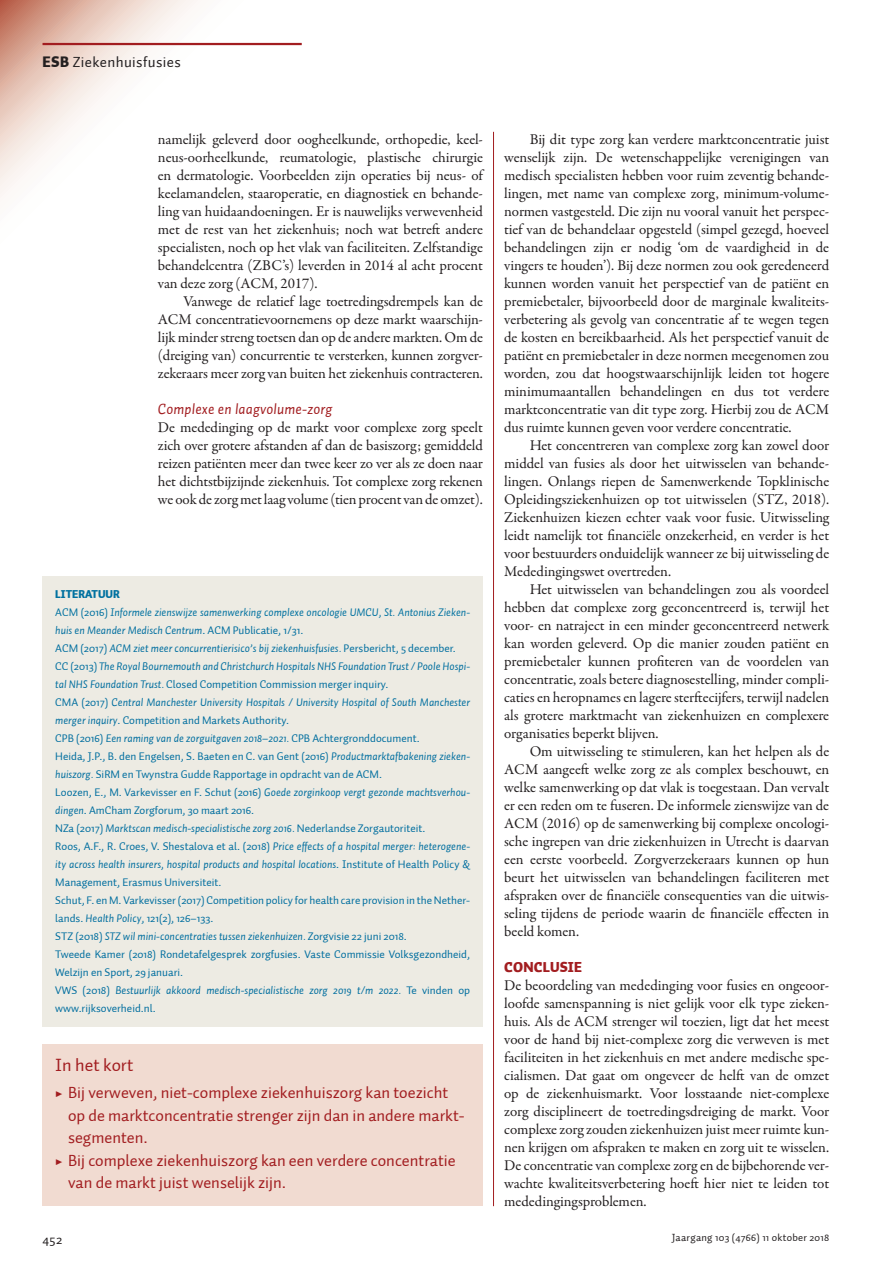
<style>
.page{position:relative;width:893px;height:1263px;background:#fff}
.page>*{position:absolute;margin:0;border:0;box-sizing:border-box;transform-origin:0 0}
.KDK1_FiguurKop{font:18px "Auto 1";color:#a21d20}
.t1{font:16.5px/22.5px "Auto 1";color:#a21d20}
.PLAT_VervolgAlinea{font:15px/18px "Garamond Premr Pro";letter-spacing:-.01em;color:#231f20;text-align:justify}
.PLAT_EersteAlinea{font:15px/18px "Garamond Premr Pro";letter-spacing:-.01em;color:#231f20;text-align:justify}
.PTK2_Tussenkop_onder{font:italic 15px "Auto 1";letter-spacing:.01em;color:#a21d20}
.t2{font:15px "Auto 1";letter-spacing:.025em;color:#231f20}
.PTK1_Tussenkop{font:900 14.25px "Auto 1";letter-spacing:.01em;color:#a21d20}
.t3{font:13.5px "Auto 1";color:#231f20}
.KDPT_LiteratuurTekst{font:italic 11.25px/18px "Auto 1";color:#006e9f}
.KDPT_LiteratuurTekst-2{font:11.25px/18px "Auto 1";color:#006e9f}
.KDPT_LiteratuurTekst-3{font:italic 11.25px/18px "Auto 1";color:#0071a0}
.KDK1_LiteratuurKop{font:900 11.25px "Auto 1";color:#0071a0}
.t4{font:10.5px "Auto 1";letter-spacing:.025em;color:#231f20}
.s1{font-weight:900}
.s2{font-style:normal}
.s3{color:#006e9f}
.s4{font-style:normal;color:#006e9f}
.s5{font-style:italic}
.s6{font-family:"Garamond Premr Pro";font-weight:700}
</style>
<div class="page">
<svg style="left:0;top:0;width:251px;height:198px"></svg>
<hr style="left:43px;top:43px;width:259px;height:2px;background:#a21d20">
<div style="left:43px;top:576px;width:440px;height:450px;background:#edebe3"></div>
<hr style="left:493px;top:132px;width:1px;height:1074px;background:#a21d20">
<div style="left:43px;top:1044px;width:440px;height:162px;background:#f1dbd1"></div>
<p class="t2" style="left:43px;top:53px;width:140px"><span class="s1">ESB</span> Ziekenhuisfusies</p>
<p class="PLAT_EersteAlinea" style="left:158px;top:131px;width:326px">namelijk geleverd door oogheelkunde, orthopedie, keel&shy;neus-oorheelkunde, reumatologie, plastische chirurgie en dermatologie. Voorbeelden zijn operaties bij neus- of keelamandelen, staaroperatie, en diagnostiek en behande&shy;ling van huidaandoeningen. Er is nauwelijks verwevenheid met de rest van het ziekenhuis; noch wat betreft andere specialisten, noch op het vlak van faciliteiten. Zelfstandige behandelcentra (ZBC’s) leverden in 2014 al acht procent van deze zorg (ACM, 2017).</p>
<p class="PLAT_VervolgAlinea" style="left:158px;top:293px;width:326px;text-indent:26px">Vanwege de relatief lage toetredingsdrempels kan de ACM concentratievoornemens op deze markt waarschijn&shy;lijk minder streng toetsen dan op de andere markten. Om de (dreiging van) concurrentie te versterken, kunnen zorgver&shy;zekeraars meer zorg van buiten het ziekenhuis contracteren.</p>
<p class="PTK2_Tussenkop_onder" style="left:158px;top:399px;width:176px">Complexe en laagvolume-zorg</p>
<p class="PLAT_EersteAlinea" style="left:158px;top:419px;width:326px">De mededinging op de markt voor complexe zorg speelt zich over grotere afstanden af dan de basiszorg; gemiddeld reizen patiënten meer dan twee keer zo ver als ze doen naar het dichtstbijzijnde ziekenhuis. Tot complexe zorg rekenen we ook de zorg met laag volume (tien procent van de omzet).</p>
<p class="KDK1_LiteratuurKop" style="left:55px;top:587px;width:66px">LITERATUUR</p>
<p class="KDPT_LiteratuurTekst-3" style="left:55px;top:603px;width:416px"><span class="s2">ACM (2016)</span> Informele zienswijze samenwerking complexe oncologie UMCU, St. Antonius Zieken&shy;<span class="s3">huis en Meander Medisch Centrum</span><span class="s4">. ACM Publicatie, 1/31.</span></p>
<p class="KDPT_LiteratuurTekst" style="left:55px;top:639px;width:402px"><span class="s2">ACM (2017)</span> ACM ziet meer concurrentierisico’s bij ziekenhuisfusies. <span class="s2">Persbericht, 5 december.</span></p>
<p class="KDPT_LiteratuurTekst" style="left:55px;top:657px;width:416px"><span class="s2">CC (2013)</span> The Royal Bournemouth and Christchurch Hospitals NHS Foundation Trust / Poole Hospi&shy;tal NHS Foundation Trust. <span class="s2">Closed Competition Commission merger inquiry.</span></p>
<p class="KDPT_LiteratuurTekst" style="left:55px;top:693px;width:416px"><span class="s2">CMA (2017)</span> Central Manchester University Hospitals / University Hospital of South Manchester merger inquiry<span class="s2">. Competition and Markets Authority.</span></p>
<p class="KDPT_LiteratuurTekst" style="left:55px;top:729px;width:366px"><span class="s2">CPB (2016)</span> Een raming van de zorguitgaven 2018–2021. <span class="s2">CPB Achtergronddocument.</span></p>
<p class="KDPT_LiteratuurTekst-2" style="left:55px;top:748px;width:416px">Heida, J.P., B. den Engelsen, S. Baeten en C. van Gent (2016) <span class="s5">Productmarktafbakening zieken&shy;huiszorg.</span> SiRM en Twynstra Gudde Rapportage in opdracht van de ACM.</p>
<p class="KDPT_LiteratuurTekst-2" style="left:55px;top:784px;width:416px">Loozen, E., M. Varkevisser en F. Schut (2016) <span class="s5">Goede zorginkoop vergt gezonde machtsverhou&shy;dingen</span>. AmCham Zorgforum, 30 maart 2016.</p>
<p class="KDPT_LiteratuurTekst" style="left:55px;top:819px;width:372px"><span class="s2">NZa (2017)</span> Marktscan medisch-specialistische zorg 2016. <span class="s2">Nederlandse Zorgautoriteit.</span></p>
<p class="KDPT_LiteratuurTekst" style="left:55px;top:837px;width:416px;text-align:justify"><span class="s2">Roos, A.F., R. Croes, V. Shestalova et al. (2018)</span> Price effects of a hospital merger: heterogene&shy;ity across health insurers, hospital products and hospital locations<span class="s2">. Institute of Health Policy &amp; Management, Erasmus Universiteit.</span></p>
<p class="KDPT_LiteratuurTekst-2" style="left:55px;top:892px;width:416px">Schut, F. en M. Varkevisser (2017) Competition policy for health care provision in the Nether&shy;lands. <span class="s5">Health Policy</span>, 121(2), 126–133.</p>
<p class="KDPT_LiteratuurTekst" style="left:55px;top:927px;width:353px"><span class="s2">STZ (2018)</span> STZ wil mini-concentraties tussen ziekenhuizen. <span class="s2">Zorgvisie 22 juni 2018.</span></p>
<p class="KDPT_LiteratuurTekst-2" style="left:55px;top:946px;width:416px">Tweede Kamer (2018) Rondetafelgesprek zorgfusies. Vaste Commissie Volksgezondheid,<br>Welzijn en Sport, 29 januari.</p>
<p class="KDPT_LiteratuurTekst" style="left:55px;top:981px;width:416px"><span class="s2">VWS (2018)</span> Bestuurlijk akkoord medisch-specialistische zorg 2019 t/m 2022. <span class="s2">Te vinden op www.rijksoverheid.nl.</span></p>
<p class="KDK1_FiguurKop" style="left:55px;top:1053px;width:80px">In het kort</p>
<p class="t1" style="left:68px;top:1081px;width:397px;text-indent:-13px"><span class="s6">▶</span> Bij verweven, niet-complexe ziekenhuiszorg kan toezicht op de marktconcentratie strenger zijn dan in andere markt&shy;segmenten.</p>
<p class="t1" style="left:68px;top:1149px;width:389px;text-indent:-13px"><span class="s6">▶</span> Bij complexe ziekenhuiszorg kan een verdere concentratie van de markt juist wenselijk zijn.</p>
<p class="PLAT_VervolgAlinea" style="left:504px;top:131px;width:327px;text-indent:26px">Bij dit type zorg kan verdere marktconcentratie juist wenselijk zijn. De wetenschappelijke verenigingen van medisch specialisten hebben voor ruim zeventig behande&shy;lingen, met name van complexe zorg, minimum-volume&shy;normen vastgesteld. Die zijn nu vooral vanuit het perspec&shy;tief van de behandelaar opgesteld (simpel gezegd, hoeveel behandelingen zijn er nodig ‘om de vaardigheid in de vingers te houden’). Bij deze normen zou ook geredeneerd kunnen worden vanuit het perspectief van de patiënt en premiebetaler, bijvoorbeeld door de marginale kwaliteits&shy;verbetering als gevolg van concentratie af te wegen tegen de kosten en bereikbaarheid. Als het perspectief vanuit de patiënt en premiebetaler in deze normen meegenomen zou worden, zou dat hoogstwaarschijnlijk leiden tot hogere minimumaantallen behandelingen en dus tot verdere marktconcentratie van dit type zorg. Hierbij zou de ACM dus ruimte kunnen geven voor verdere concentratie.</p>
<p class="PLAT_VervolgAlinea" style="left:504px;top:437px;width:327px;text-indent:26px">Het concentreren van complexe zorg kan zowel door middel van fusies als door het uitwisselen van behande&shy;lingen. Onlangs riepen de Samenwerkende Topklinische Opleidingsziekenhuizen op tot uitwisselen (STZ, 2018).<br>Ziekenhuizen kiezen echter vaak voor fusie. Uitwisseling leidt namelijk tot financiële onzekerheid, en verder is het voor bestuurders onduidelijk wanneer ze bij uitwisseling de Mededingingswet overtreden.</p>
<p class="PLAT_VervolgAlinea" style="left:504px;top:581px;width:326px;text-indent:26px">Het uitwisselen van behandelingen zou als voordeel hebben dat complexe zorg geconcentreerd is, terwijl het voor- en natraject in een minder geconcentreerd netwerk kan worden geleverd. Op die manier zouden patiënt en premiebetaler kunnen profiteren van de voordelen van concentratie, zoals betere diagnosestelling, minder compli&shy;caties en heropnames en lagere sterftecijfers, terwijl nadelen als grotere marktmacht van ziekenhuizen en complexere organisaties beperkt blijven.</p>
<p class="PLAT_VervolgAlinea" style="left:504px;top:743px;width:326px;text-indent:26px">Om uitwisseling te stimuleren, kan het helpen als de ACM aangeeft welke zorg ze als complex beschouwt, en welke samenwerking op dat vlak is toegestaan. Dan vervalt er een reden om te fuseren. De informele zienswijze van de ACM (2016) op de samenwerking bij complexe oncologi&shy;sche ingrepen van drie ziekenhuizen in Utrecht is daarvan een eerste voorbeeld. Zorgverzekeraars kunnen op hun beurt het uitwisselen van behandelingen faciliteren met afspraken over de financiële consequenties van die uitwis&shy;seling tijdens de periode waarin de financiële effecten in beeld komen.</p>
<p class="PTK1_Tussenkop" style="left:504px;top:958px;width:79px">CONCLUSIE</p>
<p class="PLAT_EersteAlinea" style="left:504px;top:977px;width:327px">De beoordeling van mededinging voor fusies en ongeoor&shy;loofde samenspanning is niet gelijk voor elk type zieken&shy;huis. Als de ACM strenger wil toezien, ligt dat het meest voor de hand bij niet-complexe zorg die verweven is met faciliteiten in het ziekenhuis en met andere medische spe&shy;cialismen. Dat gaat om ongeveer de helft van de omzet op de ziekenhuismarkt. Voor losstaande niet-complexe zorg disciplineert de toetredingsdreiging de markt. Voor complexe zorg zouden ziekenhuizen juist meer ruimte kun&shy;nen krijgen om afspraken te maken en zorg uit te wisselen.<br>De concentratie van complexe zorg en de bijbehorende ver&shy;wachte kwaliteitsverbetering hoeft hier niet te leiden tot mededingingsproblemen.</p>
<p class="t3" style="left:43px;top:1231px;width:21px">452</p>
<p class="t4" style="left:672px;top:1231px;width:159px">Jaargang 103 (4766) 11 oktober 2018</p>
</div>
